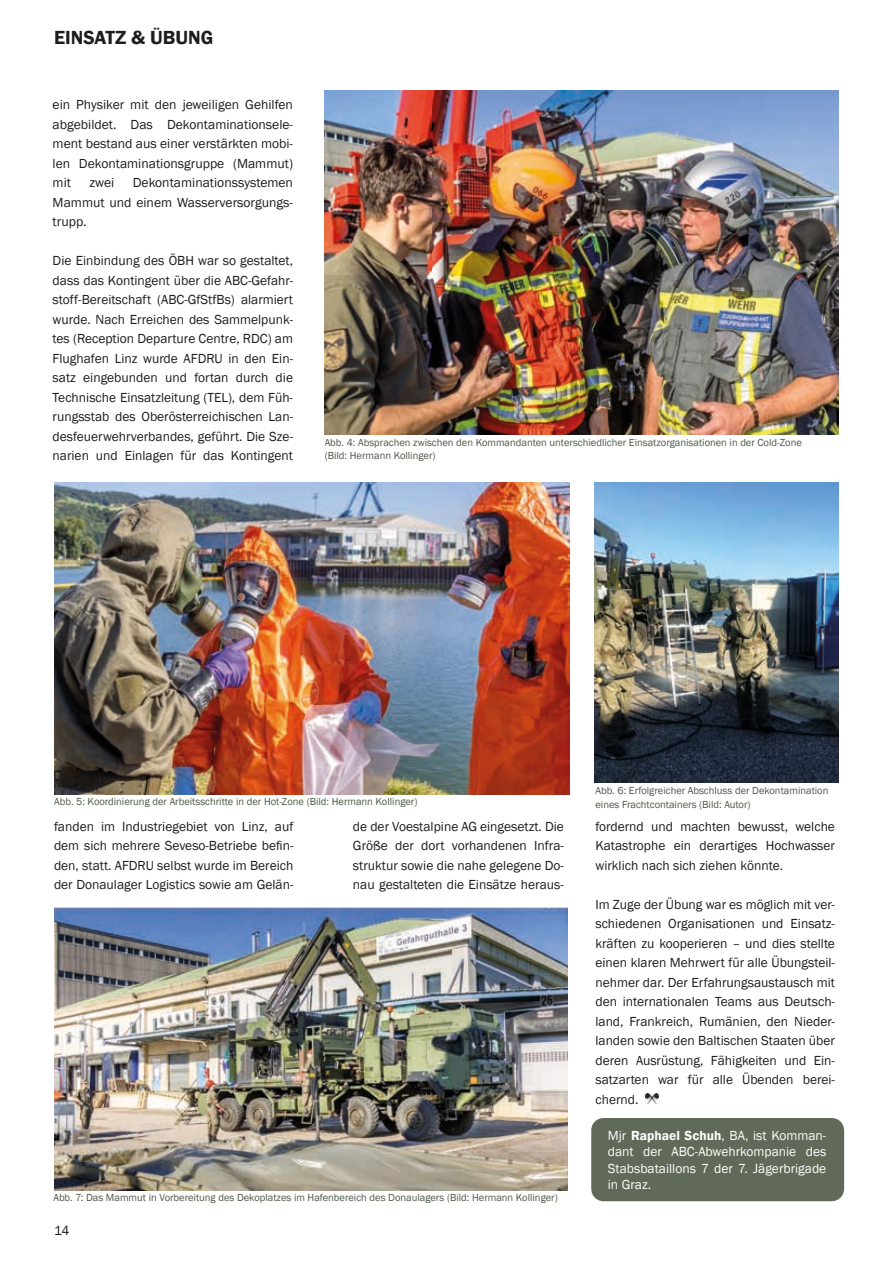
<style>
.page{position:relative;width:893px;height:1263px;background:#fff}
.page>*{position:absolute;margin:0;border:0;box-sizing:border-box;transform-origin:0 0}
.t1{font:600 19.5px "Franklin Gothic";color:#1d1d1b}
.t2{font:13.5px/19.5px "Franklin Gothic";color:#1d1d1b;text-align:justify}
.t3{font:13.5px/16.5px "Franklin Gothic";color:#fff;text-align:justify}
.t4{font:10.5px/13.5px "Franklin Gothic";color:#4b5745}
.s1{font-weight:600}
</style>
<div class="page">
<svg style="left:645px;top:1094px;width:13px;height:10px"></svg>
<img style="left:54px;top:483px;width:515px;height:311px">
<img style="left:325px;top:91px;width:514px;height:344px">
<img style="left:325px;top:91px;width:107px;height:183px">
<img style="left:595px;top:483px;width:244px;height:300px">
<img style="left:54px;top:908px;width:514px;height:282px">
<div style="left:603px;top:1130px;width:229px;height:59px;background:#616958"></div>
<div style="left:591px;top:1118px;width:253px;height:83px;border:24px solid #616958"></div>
<h1 class="t1" style="left:54px;top:26px;width:161px">EINSATZ &amp; ÜBUNG</h1>
<p class="t2" style="left:53px;top:95px;width:242px">ein Physiker mit den jeweiligen Gehilfen abgebildet. Das Dekontaminationsele&shy;ment bestand aus einer verstärkten mobi&shy;len Dekontaminationsgruppe (Mammut) mit</p>
<p class="t2" style="left:53px;top:173px;width:242px;text-indent:80px">Dekontaminationssystemen Mammut und einem Wasserversorgungs&shy;trupp.</p>
<p class="t2" style="left:53px;top:251px;width:242px">Die Einbindung des ÖBH war so gestaltet, dass das Kontingent über die ABC-Gefahr&shy;stoff-Bereitschaft (ABC-GfStfBs) alarmiert wurde. Nach Erreichen des Sammelpunk&shy;tes (Reception Departure Centre, RDC) am Flughafen Linz wurde AFDRU in den Ein&shy;satz eingebunden und fortan durch die Technische Einsatzleitung (TEL), dem Füh&shy;rungsstab des Oberösterreichischen Lan&shy;desfeuerwehrverbandes, geführt. Die Sze&shy;narien und Einlagen für das Kontingent</p>
<p class="t2" style="left:89px;top:173px;width:26px">zwei</p>
<p class="t4" style="left:325px;top:436px;width:479px">Abb. 4: Absprachen zwischen den Kommandanten unterschiedlicher Einsatzorganisationen in der Cold-Zone (Bild: Hermann Kollinger)</p>
<p class="t4" style="left:54px;top:795px;width:365px">Abb. 5: Koordinierung der Arbeitsschritte in der Hot-Zone (Bild: Hermann Kollinger)</p>
<p class="t4" style="left:595px;top:784px;width:234px">Abb. 6: Erfolgreicher Abschluss der Dekontamination eines Frachtcontainers (Bild: Autor)</p>
<p class="t2" style="left:54px;top:817px;width:241px">fanden im Industriegebiet von Linz, auf dem sich mehrere Seveso-Betriebe befin&shy;den, statt. AFDRU selbst wurde im Bereich der Donaulager Logistics sowie am Gelän-</p>
<p class="t2" style="left:353px;top:817px;width:212px">de der Voestalpine AG eingesetzt. Die Größe der dort vorhandenen Infra&shy;struktur sowie die nahe gelegene Do&shy;nau gestalteten die Einsätze heraus-</p>
<p class="t2" style="left:595px;top:817px;width:241px">fordernd und machten bewusst, welche Katastrophe ein derartiges Hochwasser wirklich nach sich ziehen könnte.</p>
<p class="t2" style="left:595px;top:895px;width:241px">Im Zuge der Übung war es möglich mit ver&shy;schiedenen Organisationen und Einsatz&shy;kräften zu kooperieren – und dies stellte einen klaren Mehrwert für alle Übungsteil&shy;nehmer dar. Der Erfahrungsaustausch mit den internationalen Teams aus Deutsch&shy;land, Frankreich, Rumänien, den Nieder&shy;landen sowie den Baltischen Staaten über deren Ausrüstung, Fähigkeiten und Ein&shy;satzarten war für alle Übenden berei&shy;chernd.</p>
<p class="t4" style="left:53px;top:1191px;width:506px">Abb. 7: Das Mammut in Vorbereitung des Dekoplatzes im Hafenbereich des Donaulagers (Bild: Hermann Kollinger)</p>
<p class="t2" style="left:54px;top:1221px;width:17px">14</p>
<p class="t3" style="left:608px;top:1127px;width:220px">Mjr <span class="s1">Raphael Schuh</span>, BA, ist Komman&shy;dant der ABC-Abwehrkompanie des Stabsbataillons 7 der 7. Jägerbrigade in Graz.</p>
</div>
